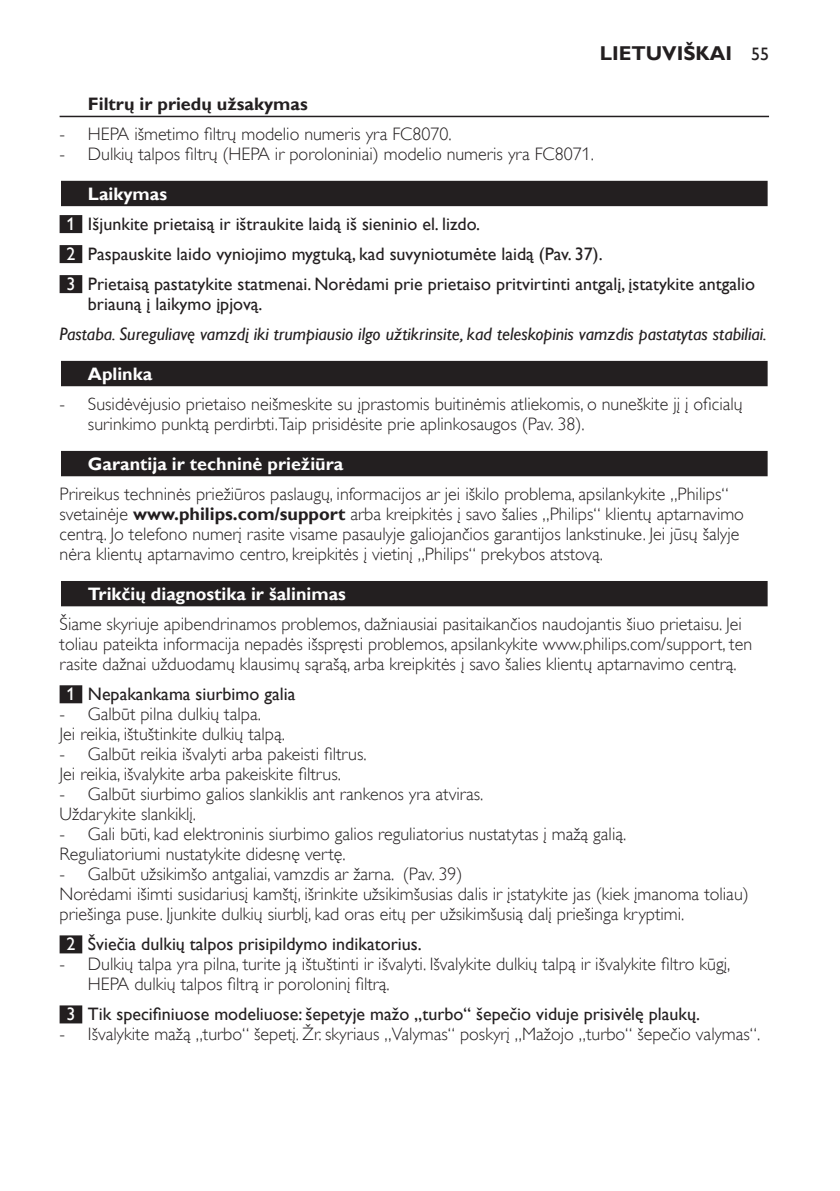
<style>
.page{position:relative;width:840px;height:1191px;background:#fff}
.page>*{position:absolute;margin:0;border:0;box-sizing:border-box;transform-origin:0 0}
.t1{font:700 20px "Gill Sans Alt One WGL";color:#231f20}
.t2{font:18px/20px "Gill Sans Alt One WGL Light";color:#231f20}
.t3{font:18px/30px "Gill Sans Alt One WGL";color:#231f20}
.t4{font:italic 18px "Gill Sans Alt One WGL";color:#231f20}
.t5{font:700 18px "Gill Sans Alt One WGL";color:#fff}
.t6{font:700 18px "Gill Sans Alt One WGL";color:#231f20}
.s1{font-weight:400;font-size:18px}
.s2{font-weight:700;color:#fff}
.s3{color:#fff}
.s4{font-family:"Gill Sans Alt One WGL";font-weight:700}
</style>
<div class="page">
<hr style="left:60px;top:116px;width:708px;height:1px;background:#231f20">
<div style="left:60px;top:180px;width:708px;height:28px;background:#dbdadb"></div>
<div style="left:61px;top:181px;width:706px;height:25px;background:#231f20"></div>
<div style="left:60px;top:215px;width:22px;height:18px;background:#231f20"></div>
<div style="left:60px;top:245px;width:22px;height:18px;background:#231f20"></div>
<div style="left:60px;top:275px;width:22px;height:18px;background:#231f20"></div>
<div style="left:60px;top:360px;width:708px;height:28px;background:#cac9c9"></div>
<div style="left:61px;top:361px;width:706px;height:25px;background:#231f20"></div>
<div style="left:60px;top:450px;width:708px;height:28px;background:#c1c0c0"></div>
<div style="left:61px;top:451px;width:706px;height:25px;background:#231f20"></div>
<div style="left:60px;top:580px;width:708px;height:28px;background:#b4b3b3"></div>
<div style="left:61px;top:581px;width:706px;height:25px;background:#231f20"></div>
<div style="left:60px;top:685px;width:22px;height:18px;background:#231f20"></div>
<div style="left:60px;top:935px;width:22px;height:18px;background:#231f20"></div>
<div style="left:60px;top:1005px;width:22px;height:18px;background:#231f20"></div>
<p class="t1" style="left:599px;top:40px;width:171px">Lietuviškai <span class="s1">55</span></p>
<p class="t6" style="left:88px;top:92px;width:221px">Filtrų ir priedų užsakymas</p>
<p class="t2" style="left:60px;top:124px;width:393px">- HEPA išmetimo filtrų modelio numeris yra FC8070.</p>
<p class="t2" style="left:60px;top:144px;width:535px">- Dulkių talpos filtrų (HEPA ir poroloniniai) modelio numeris yra FC8071.</p>
<p class="t3" style="left:66px;top:179px;width:689px;text-indent:22px"><span class="s2">Laikymas<br></span><span class="s3">1</span> Išjunkite prietaisą ir ištraukite laidą iš sieninio el. lizdo.<br><span class="s3">2</span> Paspauskite laido vyniojimo mygtuką, kad suvyniotumėte laidą (Pav. 37).<br><span class="s3">3</span> Prietaisą pastatykite statmenai. Norėdami prie prietaiso pritvirtinti antgalį, įstatykite antgalio</p>
<p class="t3" style="left:88px;top:289px;width:176px">briauną į laikymo įpjovą.</p>
<p class="t4" style="left:60px;top:321px;width:708px">Pastaba. Sureguliavę vamzdį iki trumpiausio ilgo užtikrinsite, kad teleskopinis vamzdis pastatytas stabiliai.</p>
<p class="t5" style="left:88px;top:362px;width:66px">Aplinka</p>
<p class="t2" style="left:88px;top:394px;width:656px;text-indent:-28px">- Susidėvėjusio prietaiso neišmeskite su įprastomis buitinėmis atliekomis, o nuneškite jį į oficialų surinkimo punktą perdirbti.Taip prisidėsite prie aplinkosaugos (Pav. 38).</p>
<p class="t5" style="left:88px;top:452px;width:257px">Garantija ir techninė priežiūra</p>
<p class="t2" style="left:60px;top:484px;width:685px">Prireikus techninės priežiūros paslaugų, informacijos ar jei iškilo problema, apsilankykite „Philips“ svetainėje <span class="s4">www.philips.com/support</span> arba kreipkitės į savo šalies „Philips“ klientų aptarnavimo centrą. Jo telefono numerį rasite visame pasaulyje galiojančios garantijos lankstinuke. Jei jūsų šalyje nėra klientų aptarnavimo centro, kreipkitės į vietinį „Philips“ prekybos atstovą.</p>
<p class="t5" style="left:88px;top:582px;width:259px">Trikčių diagnostika ir šalinimas</p>
<p class="t2" style="left:60px;top:614px;width:693px">Šiame skyriuje apibendrinamos problemos, dažniausiai pasitaikančios naudojantis šiuo prietaisu. Jei toliau pateikta informacija nepadės išspręsti problemos, apsilankykite www.philips.com/support, ten rasite dažnai užduodamų klausimų sąrašą, arba kreipkitės į savo šalies klientų aptarnavimo centrą.</p>
<p class="t3" style="left:66px;top:679px;width:230px"><span class="s3">1</span> Nepakankama siurbimo galia</p>
<p class="t2" style="left:60px;top:704px;width:227px">- Galbūt pilna dulkių talpa.<br>Jei reikia, ištuštinkite dulkių talpą.</p>
<p class="t2" style="left:60px;top:744px;width:308px">- Galbūt reikia išvalyti arba pakeisti filtrus.<br>Jei reikia, išvalykite arba pakeiskite filtrus.</p>
<p class="t2" style="left:60px;top:784px;width:425px">- Galbūt siurbimo galios slankiklis ant rankenos yra atviras.<br>Uždarykite slankiklį.</p>
<p class="t2" style="left:60px;top:824px;width:568px">- Gali būti, kad elektroninis siurbimo galios reguliatorius nustatytas į mažą galią.<br>Reguliatoriumi nustatykite didesnę vertę.</p>
<p class="t2" style="left:60px;top:864px;width:690px">- Galbūt užsikimšo antgaliai, vamzdis ar žarna. (Pav. 39)<br>Norėdami išimti susidariusį kamštį, išrinkite užsikimšusias dalis ir įstatykite jas (kiek įmanoma toliau) priešinga puse. Įjunkite dulkių siurblį, kad oras eitų per užsikimšusią dalį priešinga kryptimi.</p>
<p class="t3" style="left:66px;top:929px;width:356px"><span class="s3">2</span> Šviečia dulkių talpos prisipildymo indikatorius.</p>
<p class="t2" style="left:88px;top:954px;width:643px;text-indent:-28px">- Dulkių talpa yra pilna, turite ją ištuštinti ir išvalyti. Išvalykite dulkių talpą ir išvalykite filtro kūgį,<br>HEPA dulkių talpos filtrą ir poroloninį filtrą.</p>
<p class="t3" style="left:66px;top:999px;width:635px"><span class="s3">3</span> Tik specifiniuose modeliuose: šepetyje mažo „turbo“ šepečio viduje prisivėlę plaukų.</p>
<p class="t2" style="left:59px;top:1024px;width:701px">- Išvalykite mažą „turbo“ šepetį. Žr. skyriaus „Valymas“ poskyrį „Mažojo „turbo“ šepečio valymas“.</p>
</div>
